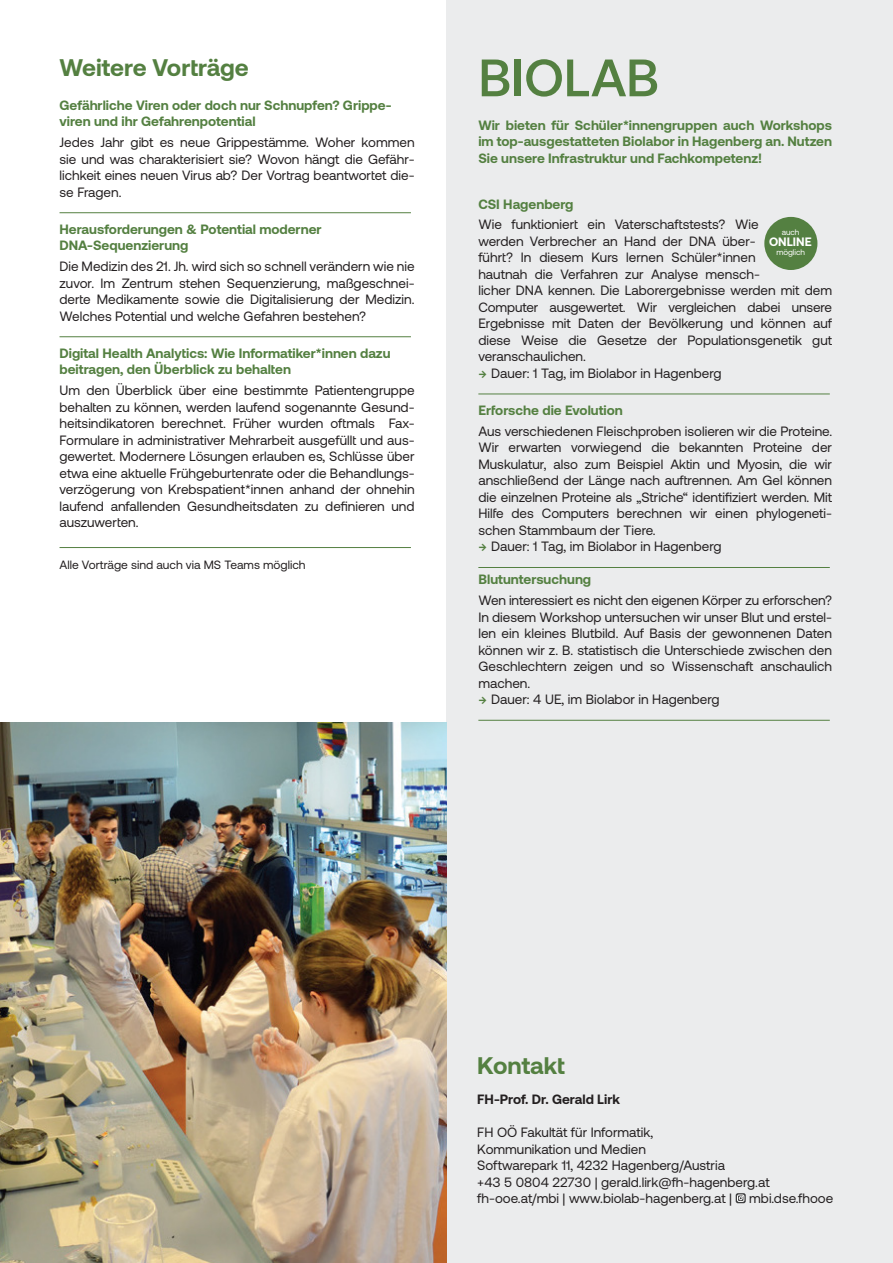
<style>
.page{position:relative;width:893px;height:1263px;background:#fff}
.page>*{position:absolute;margin:0;border:0;box-sizing:border-box;transform-origin:0 0}
.t1{font:500 52.5px "Aeonik";color:#548041}
.t2{font:700 24px "Aeonik";color:#548041}
.Copy{font:13.5px/16.5px "Aeonik";color:#231f20;text-align:justify}
.Copy-2{font:700 13.5px/16.5px "Aeonik";color:#548041}
.COPY_links{font:13.5px/16.5px "Aeonik";color:#231f20}
.COPY_links-2{font:700 13.5px "Aeonik";color:#231f20}
.t3{font:700 12.15px "Aeonik";color:#fff}
.Anmerkung{font:12px "Aeonik";color:#231f20}
.t4{font:8.1px "Aeonik";color:#fff}
.s1{font-weight:500;color:#548041}
</style>
<div class="page">
<div style="left:446px;top:0;width:447px;height:1263px;background:#ebeced"></div>
<svg style="left:736px;top:1193px;width:10px;height:10px"></svg>
<div style="left:737px;top:1195px;width:7px;height:7px;border:1px solid #fff"></div>
<svg style="left:739px;top:1195px;width:4px;height:5px"></svg>
<hr style="left:60px;top:212px;width:351px;height:1px;background:#548041">
<hr style="left:60px;top:336px;width:351px;height:1px;background:#548041">
<hr style="left:60px;top:547px;width:351px;height:1px;background:#548041">
<hr style="left:478px;top:394px;width:352px;height:1px;background:#548041">
<hr style="left:478px;top:567px;width:352px;height:1px;background:#548041">
<hr style="left:478px;top:720px;width:352px;height:1px;background:#548041">
<img style="left:0;top:723px;width:446px;height:540px">
<div style="left:764px;top:217px;width:53px;height:53px;background:#548041;border-radius:50%"></div>
<h2 class="t2" style="left:60px;top:54px;width:191px">Weitere Vorträge</h2>
<h3 class="Copy-2" style="left:60px;top:97px;width:334px">Gefährliche Viren oder doch nur Schnupfen? Grippe&shy;viren und ihr Gefahrenpotential</h3>
<p class="Copy" style="left:60px;top:134px;width:357px">Jedes Jahr gibt es neue Grippestämme. Woher kommen sie und was charakterisiert sie? Wovon hängt die Gefähr&shy;lichkeit eines neuen Virus ab? Der Vortrag beantwortet die&shy;se Fragen.</p>
<h3 class="Copy-2" style="left:60px;top:221px;width:264px">Herausforderungen &amp; Potential moderner<br>DNA-Sequenzierung</h3>
<p class="Copy" style="left:60px;top:258px;width:357px">Die Medizin des 21. Jh. wird sich so schnell verändern wie nie zuvor. Im Zentrum stehen Sequenzierung, maßgeschnei&shy;derte Medikamente sowie die Digitalisierung der Medizin.<br>Welches Potential und welche Gefahren bestehen?</p>
<h3 class="Copy-2" style="left:60px;top:345px;width:333px">Digital Health Analytics: Wie Informatiker*innen dazu beitragen, den Überblick zu behalten</h3>
<p class="Copy" style="left:60px;top:382px;width:357px">Um den Überblick über eine bestimmte Patientengruppe behalten zu können, werden laufend sogenannte Gesund&shy;heitsindikatoren berechnet. Früher wurden oftmals Fax-Formulare in administrativer Mehrarbeit ausgefüllt und aus&shy;gewertet. Modernere Lösungen erlauben es, Schlüsse über etwa eine aktuelle Frühgeburtenrate oder die Behandlungs&shy;verzögerung von Krebspatient*innen anhand der ohnehin laufend anfallenden Gesundheitsdaten zu definieren und auszuwerten.</p>
<p class="Anmerkung" style="left:60px;top:558px;width:248px">Alle Vorträge sind auch via MS Teams möglich</p>
<h1 class="t1" style="left:478px;top:49px;width:183px">BIOLAB</h1>
<h3 class="Copy-2" style="left:478px;top:117px;width:355px;text-align:justify">Wir bieten für Schüler*innengruppen auch Workshops im top-ausgestatteten Biolabor in Hagenberg an. Nutzen Sie unsere Infrastruktur und Fachkompetenz!</h3>
<p class="Copy-2" style="left:478px;top:195px;width:97px">CSI Hagenberg</p>
<p class="Copy" style="left:478px;top:216px;width:355px;text-align:left">Wie funktioniert ein Vaterschaftstests? Wie<br>werden Verbrecher an Hand der DNA über-<br>führt? In diesem Kurs lernen Schüler*innen<br>hautnah die Verfahren zur Analyse mensch-<br>licher DNA kennen. Die Laborergebnisse werden mit dem Computer ausgewertet. Wir vergleichen dabei unsere Ergebnisse mit Daten der Bevölkerung und können auf diese Weise die Gesetze der Populationsgenetik gut veranschaulichen.</p>
<p class="Copy" style="left:478px;top:365px;width:245px"><span class="s1">→</span> Dauer: 1 Tag, im Biolabor in Hagenberg</p>
<h3 class="Copy-2" style="left:478px;top:402px;width:146px">Erforsche die Evolution</h3>
<p class="Copy" style="left:478px;top:423px;width:355px">Aus verschiedenen Fleischproben isolieren wir die Proteine.<br>Wir erwarten vorwiegend die bekannten Proteine der Muskulatur, also zum Beispiel Aktin und Myosin, die wir anschließend der Länge nach auftrennen. Am Gel können die einzelnen Proteine als „Striche“ identifiziert werden. Mit Hilfe des Computers berechnen wir einen phylogeneti&shy;schen Stammbaum der Tiere.</p>
<p class="Copy" style="left:478px;top:538px;width:245px"><span class="s1">→</span> Dauer: 1 Tag, im Biolabor in Hagenberg</p>
<h3 class="Copy-2" style="left:478px;top:571px;width:114px">Blutuntersuchung</h3>
<p class="Copy" style="left:478px;top:592px;width:355px">Wen interessiert es nicht den eigenen Körper zu erforschen?<br>In diesem Workshop untersuchen wir unser Blut und erstel&shy;len ein kleines Blutbild. Auf Basis der gewonnenen Daten können wir z. B. statistisch die Unterschiede zwischen den Geschlechtern zeigen und so Wissenschaft anschaulich machen.</p>
<p class="Copy" style="left:478px;top:691px;width:243px"><span class="s1">→</span> Dauer: 4 UE, im Biolabor in Hagenberg</p>
<p class="t4" style="left:782px;top:227px;width:19px">auch</p>
<p class="t3" style="left:769px;top:235px;width:44px">ONLINE</p>
<p class="t4" style="left:776px;top:248px;width:30px">möglich</p>
<h2 class="t2" style="left:477px;top:1051px;width:89px">Kontakt</h2>
<p class="COPY_links-2" style="left:477px;top:1092px;width:144px">FH-Prof. Dr. Gerald Lirk</p>
<p class="COPY_links" style="left:477px;top:1124px;width:177px">FH OÖ Fakultät für Informatik,<br>Kommunikation und Medien</p>
<p class="COPY_links" style="left:477px;top:1157px;width:249px">Softwarepark 11, 4232 Hagenberg/Austria</p>
<p class="COPY_links" style="left:477px;top:1174px;width:293px">+43 5 0804 22730 | gerald.lirk@fh-hagenberg.at</p>
<p class="COPY_links" style="left:477px;top:1190px;width:256px">fh-ooe.at/mbi | www.biolab-hagenberg.at |</p>
<p class="COPY_links" style="left:749px;top:1190px;width:86px">mbi.dse.fhooe</p>
</div>
